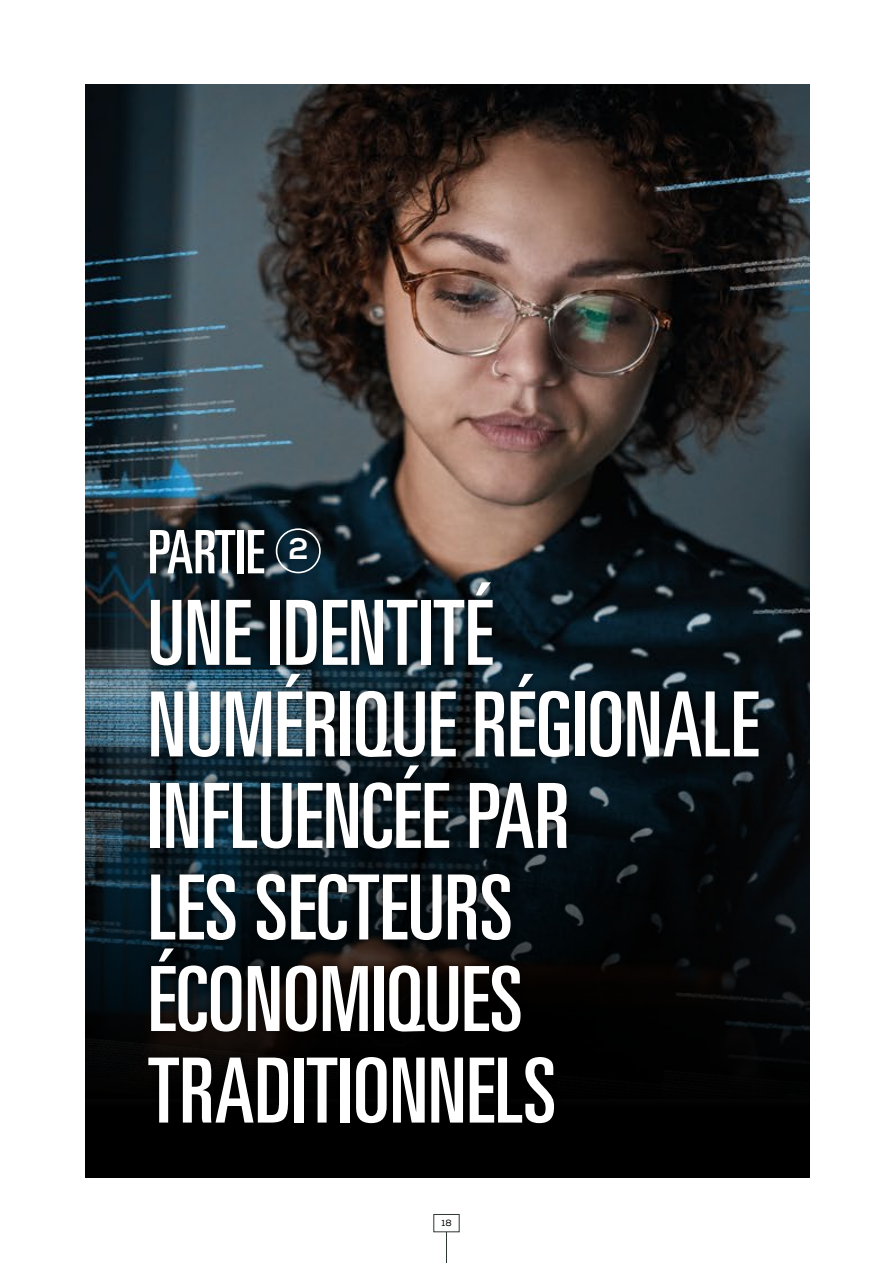
<style>
.page{position:relative;width:893px;height:1263px;background:#fff}
.page>*{position:absolute;margin:0;border:0;box-sizing:border-box;transform-origin:0 0}
.t1{font:ultra-condensed 90px/91.5px "Univers";color:#fff}
.t2{font:ultra-condensed 60px "Univers";color:#fff}
.t3{font:9px "Nexa";color:#000}
</style>
<div class="page">
<hr style="left:446px;top:1232px;width:1px;height:31px;background:#303731">
<div style="left:433px;top:1214px;width:27px;height:18px;border:1px solid #303731"></div>
<img style="left:85px;top:85px;width:724px;height:562px">
<svg style="left:85px;top:647px;width:724px;height:531px;background:#090f13"></svg>
<div style="left:139px;top:519px;width:629px;height:612px;background:#000;opacity:.75"></div>
<div style="left:276px;top:528px;width:45px;height:45px;border:2px solid #fff;border-radius:50%"></div>
<p class="t2" style="left:148px;top:518px;width:162px">PARTIE <sup>2</sup></p>
<p class="t1" style="left:148px;top:587px;width:613px">UNE IDENTITÉ<br>NUMÉRIQUE RÉGIONALE<br>INFLUENCÉE PAR<br>LES SECTEURS<br>ÉCONOMIQUES<br>TRADITIONNELS</p>
<p class="t3" style="left:442px;top:1217px;width:12px">18</p>
</div>
